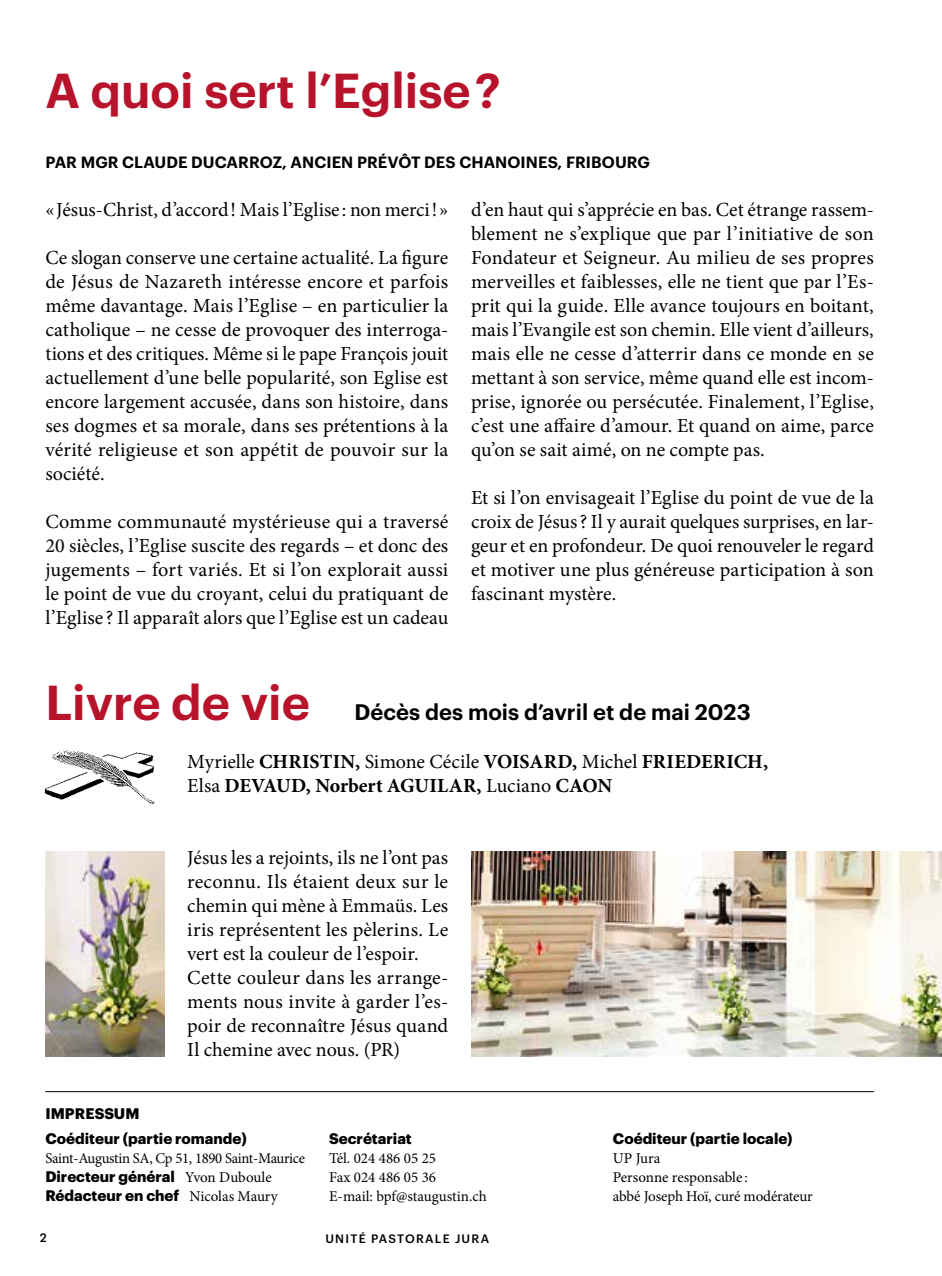
<style>
.page{position:relative;width:942px;height:1276px;background:#fff}
.page>*{position:absolute;margin:0;border:0;box-sizing:border-box;transform-origin:0 0}
.t1{font:600 48px "Graphik";color:#b7142c}
.t2{font:600 22px "Graphik";color:#000}
.t3{font:20px/24px "Minion Pro";letter-spacing:.005em;color:#000;text-align:justify}
.t4{font:700 20px/24px "Minion Pro";color:#000}
.t5{font:600 16px "Graphik";letter-spacing:.005em;color:#000}
.t6{font:15px/19px "Minion Pro";letter-spacing:-.01em;color:#000}
.t7{font:700 15px/24.6px "Graphik";color:#000}
.t8{font:500 12px "Graphik";letter-spacing:.105em;color:#000}
.s1{font-weight:400}
.s2{font-family:"Minion Pro";font-weight:400}
</style>
<div class="page">
<hr style="left:45px;top:1091px;width:828px;height:1px;background:#000">
<img style="left:44px;top:750px;width:111px;height:54px">
<img style="left:45px;top:851px;width:119px;height:205px">
<img style="left:471px;top:851px;width:470px;height:205px">
<h1 class="t1" style="left:45px;top:53px;width:457px">A quoi sert l’Eglise ?</h1>
<p class="t5" style="left:45px;top:150px;width:606px">PAR MGR CLAUDE DUCARROZ, ANCIEN PRÉVÔT DES CHANOINES, FRIBOURG</p>
<p class="t3" style="left:45px;top:198px;width:404px">«Jésus-Christ, d’accord! Mais l’Eglise: non merci!»</p>
<p class="t3" style="left:45px;top:246px;width:404px">Ce slogan conserve une certaine actualité. La figure de Jésus de Nazareth intéresse encore et parfois même davantage. Mais l’Eglise – en particulier la catholique – ne cesse de provoquer des interroga&shy;tions et des critiques. Même si le pape François jouit actuellement d’une belle popularité, son Eglise est encore largement accusée, dans son histoire, dans ses dogmes et sa morale, dans ses prétentions à la vérité religieuse et son appétit de pouvoir sur la société.</p>
<p class="t3" style="left:45px;top:510px;width:404px">Comme communauté mystérieuse qui a traversé 20 siècles, l’Eglise suscite des regards – et donc des jugements – fort variés. Et si l’on explorait aussi le point de vue du croyant, celui du pratiquant de l’Eglise? Il apparaît alors que l’Eglise est un cadeau</p>
<p class="t3" style="left:471px;top:198px;width:404px">d’en haut qui s’apprécie en bas. Cet étrange rassem&shy;blement ne s’explique que par l’initiative de son Fondateur et Seigneur. Au milieu de ses propres merveilles et faiblesses, elle ne tient que par l’Es&shy;prit qui la guide. Elle avance toujours en boitant, mais l’Evangile est son chemin. Elle vient d’ailleurs, mais elle ne cesse d’atterrir dans ce monde en se mettant à son service, même quand elle est incom&shy;prise, ignorée ou persécutée. Finalement, l’Eglise, c’est une affaire d’amour. Et quand on aime, parce qu’on se sait aimé, on ne compte pas.</p>
<p class="t3" style="left:471px;top:486px;width:404px">Et si l’on envisageait l’Eglise du point de vue de la croix de Jésus? Il y aurait quelques surprises, en lar&shy;geur et en profondeur. De quoi renouveler le regard et motiver une plus généreuse participation à son fascinant mystère.</p>
<h1 class="t1" style="left:45px;top:666px;width:266px">Livre de vie</h1>
<p class="t2" style="left:354px;top:695px;width:397px">Décès des mois d’avril et de mai 2023</p>
<p class="t4" style="left:187px;top:749px;width:582px"><span class="s1">Myrielle</span> CHRISTIN, <span class="s1">Simone Cécile</span> VOISARD, <span class="s1">Michel</span> FRIEDERICH,<br><span class="s1">Elsa</span> DEVAUD, Norbert AGUILAR, <span class="s1">Luciano</span> CAON</p>
<p class="t3" style="left:187px;top:846px;width:262px;text-align:left">Jésus les a rejoints, ils ne l’ont pas reconnu. Ils étaient deux sur le chemin qui mène à Emmaüs. Les iris représentent les pèlerins. Le vert est la couleur de l’espoir.<br>Cette couleur dans les arrange&shy;ments nous invite à garder l’es&shy;poir de reconnaître Jésus quand<br>Il chemine avec nous. (PR)</p>
<p class="t7" style="left:45px;top:1099px;width:203px">IMPRESSUM<br>Coéditeur (partie romande)</p>
<p class="t6" style="left:45px;top:1148px;width:261px">Saint-Augustin SA, Cp 51, 1890 Saint-Maurice</p>
<p class="t7" style="left:45px;top:1165px;width:234px;line-height:19px">Directeur général <span class="s2">Yvon Duboule<br></span>Rédacteur en chef <span class="s2">Nicolas Maury</span></p>
<p class="t7" style="left:329px;top:1124px;width:84px">Secrétariat</p>
<p class="t6" style="left:329px;top:1148px;width:159px">Tél. 024 486 05 25<br>Fax 024 486 05 36<br>E-mail: bpf@staugustin.ch</p>
<p class="t8" style="left:40px;top:1228px;width:8px">2</p>
<p class="t8" style="left:325px;top:1229px;width:165px">UNITÉ PASTORALE JURA</p>
<p class="t7" style="left:612px;top:1124px;width:181px">Coéditeur (partie locale)</p>
<p class="t6" style="left:612px;top:1148px;width:201px">UP Jura<br>Personne responsable :<br>abbé Joseph Hoï, curé modérateur</p>
</div>
